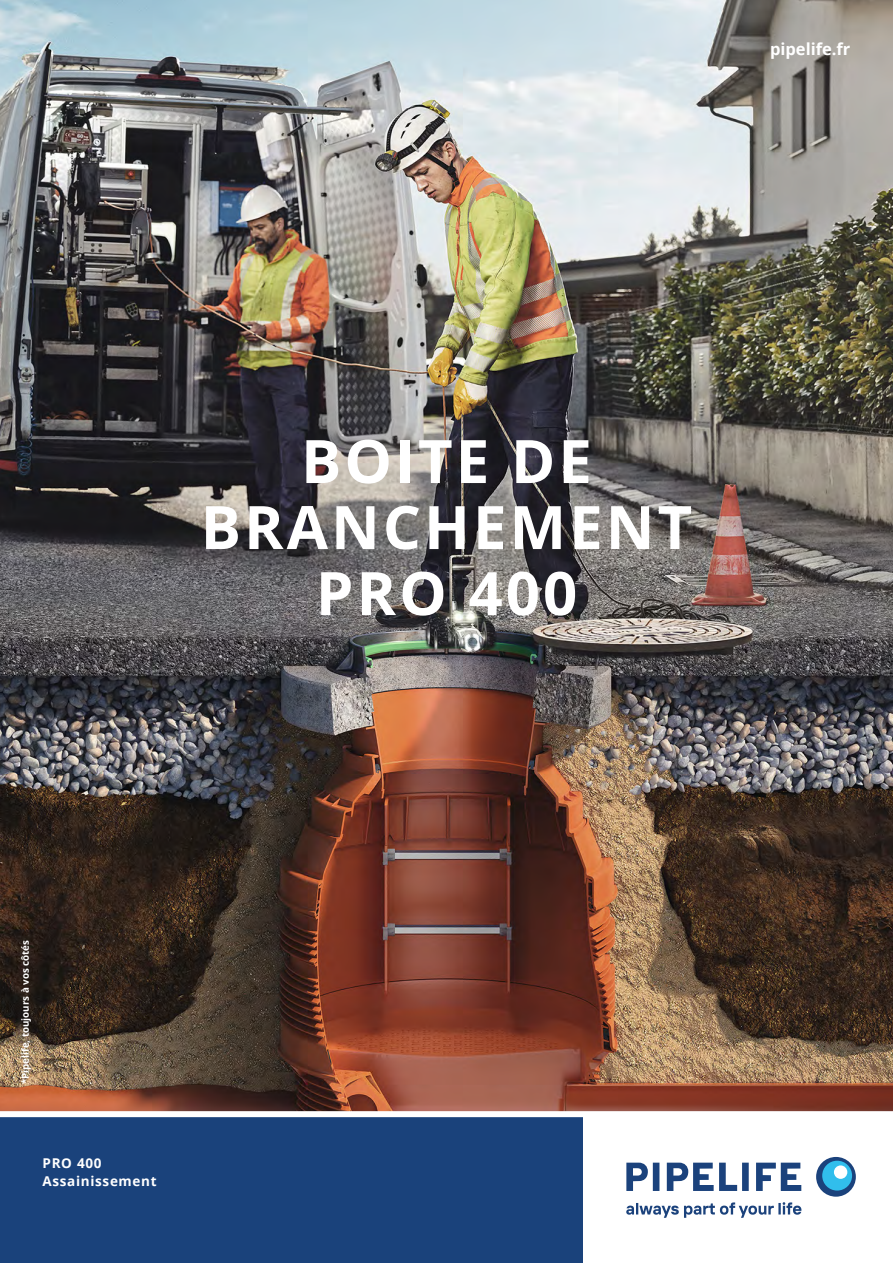
<style>
.page{position:relative;width:893px;height:1263px;background:#fff}
.page>*{position:absolute;margin:0;border:0;box-sizing:border-box;transform-origin:0 0}
.t1{font:700 60px "Open Sans";letter-spacing:.05em;color:#fff}
.t2{font:700 16.5px "Open Sans";color:#fff}
.t3{font:700 13.5px "Open Sans";letter-spacing:.05em;color:#fff}
.t4{font:700 9.75px "Open Sans";color:#fff}
</style>
<div class="page">
<img style="left:0;top:0;width:893px;height:1111px">
<svg style="left:626px;top:1157px;width:230px;height:61px"></svg>
<div style="left:822px;top:1161px;width:30px;height:29px;background:#31beec;border-radius:50%"></div>
<div style="left:834px;top:1165px;width:13px;height:14px;background:#fff;border-radius:50%"></div>
<div style="left:0;top:1114px;width:583px;height:149px;background:#1a427b"></div>
<div style="left:0;top:1111px;width:893px;height:6px;background:#fff"></div>
<p class="t2" style="left:770px;top:38px;width:82px">pipelife.fr</p>
<p class="t1" style="left:301px;top:419px;width:292px">BOITE DE</p>
<p class="t1" style="left:201px;top:485px;width:493px">BRANCHEMENT</p>
<p class="t1" style="left:316px;top:551px;width:263px">PRO 400</p>
<p class="t4" style="left:18px;top:1084px;width:146px;rotate:-90deg">*Pipelife, toujours à vos côtés</p>
<p class="t3" style="left:43px;top:1153px;width:61px">PRO 400</p>
<p class="t3" style="left:43px;top:1171px;width:116px">Assainissement</p>
</div>
